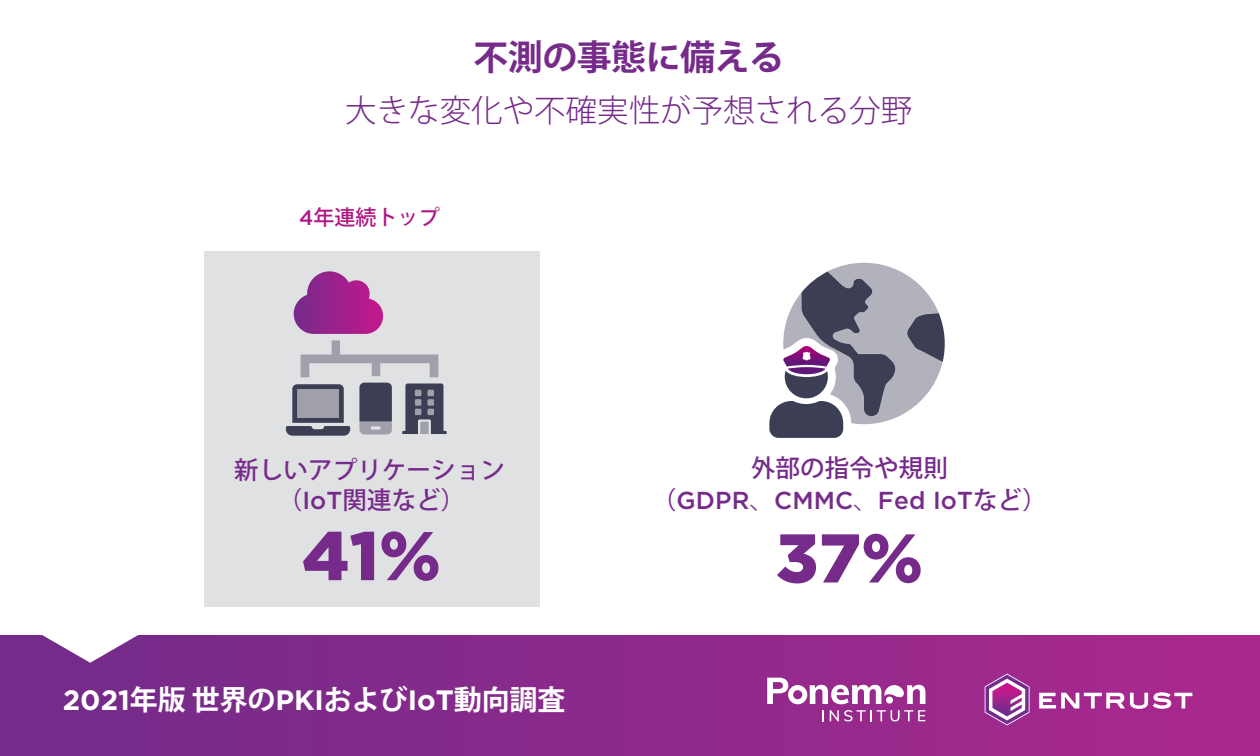
<style>
.page{position:relative;width:1260px;height:756px;background:#fff}
.page>*{position:absolute;margin:0;border:0;box-sizing:border-box;transform-origin:0 0}
.t1{font:900 68.6px "Gotham";color:#762b8a}
.t2{font:700 35px "Koz Go Pro";letter-spacing:-.015em;color:#762b8a}
.t3{font:300 31.5px "Koz Go Pro";color:#762b8a}
.t4{font:700 28px "Koz Go Pro";color:#fff}
.t5{font:500 24.5px/29.4px "Koz Go Pro";letter-spacing:.005em;color:#762b8a;text-align:center}
.t6{font:500 24.5px "Gotham";letter-spacing:.005em;color:#762b8a}
.t7{font:500 21px "Koz Go Pro";letter-spacing:.005em;color:#af1685}
.s1{font-family:"Gotham"}
.s2{font-family:"Koz Go Pro"}
.s3{font-family:"Koz Go Pro";font-weight:300}
</style>
<div class="page">
<div style="left:204px;top:251px;width:335px;height:356px;background:#e0e1e3"></div>
<div style="left:0;top:635px;width:1260px;height:121px;background:linear-gradient(to right,#712b8a,#aa288d)"></div>
<svg style="left:5px;top:635px;width:171px;height:28px"></svg>
<svg style="left:1039px;top:692px;width:153px;height:17px"></svg>
<svg style="left:985px;top:674px;width:45px;height:51px"></svg>
<svg style="left:822px;top:710px;width:2px;height:11px"></svg>
<svg style="left:830px;top:710px;width:95px;height:11px"></svg>
<svg style="left:767px;top:678px;width:158px;height:26px"></svg>
<svg style="left:769px;top:263px;width:176px;height:175px"></svg>
<svg style="left:294px;top:271px;width:89px;height:63px"></svg>
<svg style="left:286px;top:384px;width:64px;height:52px"></svg>
<svg style="left:402px;top:383px;width:45px;height:51px"></svg>
<svg style="left:359px;top:383px;width:33px;height:51px;background:#595a6d"></svg>
<svg style="left:301px;top:340px;width:137px;height:37px"></svg>
<h2 class="t2" style="left:473px;top:35px;width:312px">不測の事態に備える</h2>
<p class="t3" style="left:345px;top:90px;width:569px">大きな変化や不確実性が予想される分野</p>
<p class="t7" style="left:299px;top:204px;width:142px"><span class="s1">4</span>年連続トップ</p>
<p class="t5" style="left:234px;top:457px;width:272px">新しいアプリケーション（<span class="s1">IoT</span>関連など）</p>
<p class="t5" style="left:751px;top:455px;width:198px">外部の指令や規則</p>
<p class="t6" style="left:652px;top:484px;width:396px"><span class="s2">（</span>GDPR<span class="s3">、</span>CMMC<span class="s3">、</span>Fed IoT<span class="s2">など）</span></p>
<h1 class="t1" style="left:776px;top:511px;width:149px">37%</h1>
<h1 class="t1" style="left:302px;top:509px;width:140px">41%</h1>
<p class="t4" style="left:63px;top:682px;width:504px"><span class="s1">2021</span>年版 世界の<span class="s1">PKI</span>および<span class="s1">IoT</span>動向調査</p>
</div>
